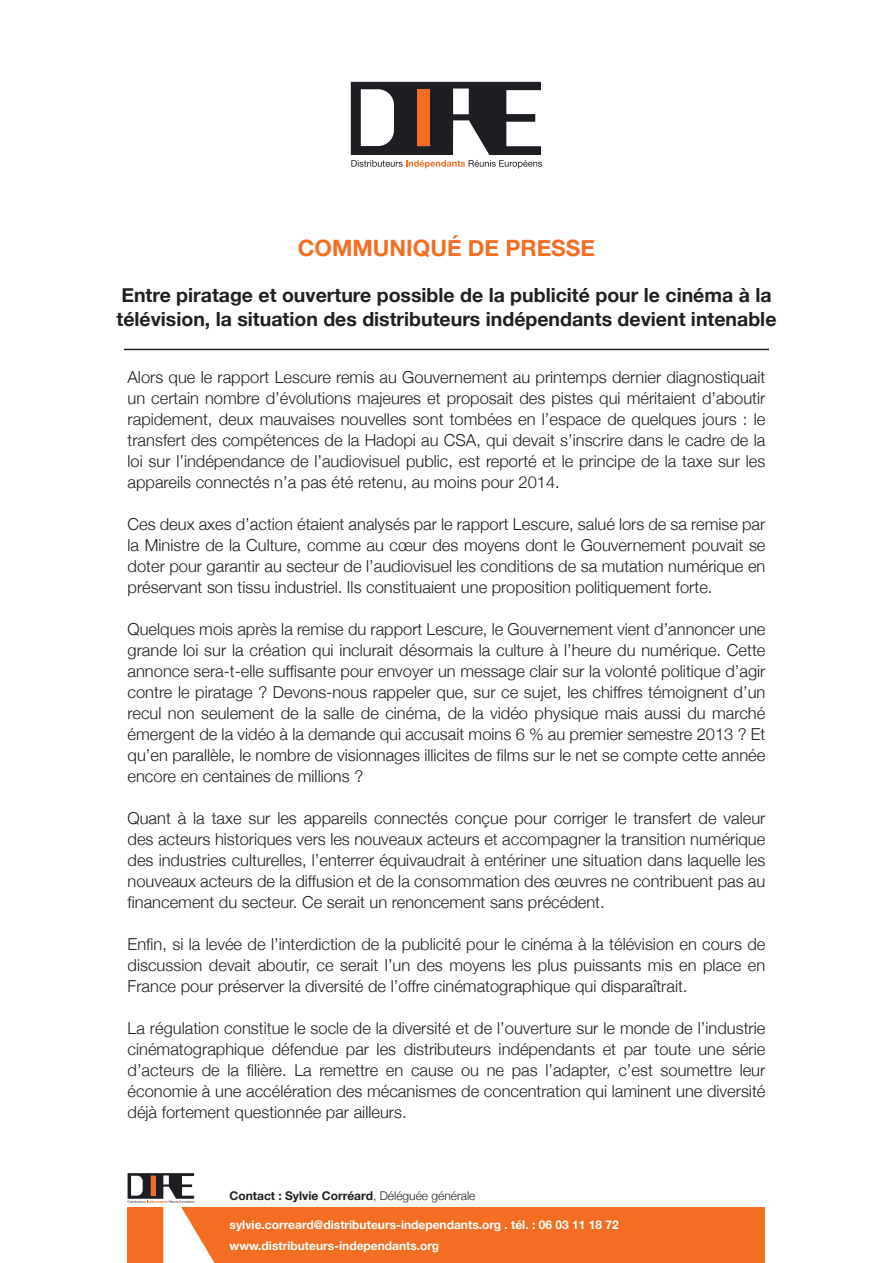
<style>
.page{position:relative;width:893px;height:1263px;background:#fff}
.page>*{position:absolute;margin:0;border:0;box-sizing:border-box;transform-origin:0 0}
.t1{font:700 22.5px "Helvetica Neue";color:#f36e22}
.t2{font:700 19.5px/23.4px "Helvetica Neue";color:#231f20}
.t3{font:300 16.5px/21px "Helvetica Neue";color:#231f20;text-align:justify}
.t4{font:700 12px/20.4px "Helvetica Neue";color:#fff}
.t5{font:700 12px "Helvetica Neue";color:#231f20}
.s1{font-weight:300}
</style>
<div class="page">
<div style="left:128px;top:1208px;width:637px;height:55px;background:#f36e22"></div>
<svg style="left:128px;top:1173px;width:87px;height:90px"></svg>
<hr style="left:151px;top:1176px;width:4px;height:19px;background:#f36e22">
<svg style="left:351px;top:82px;width:191px;height:86px"></svg>
<div style="left:417px;top:89px;width:13px;height:57px;background:#f36e22"></div>
<hr style="left:124px;top:349px;width:645px;height:1px;background:#231f20">
<h1 class="t1" style="left:298px;top:234px;width:299px">Communiqué de presse</h1>
<p class="t2" style="left:116px;top:283px;width:661px">Entre piratage et ouverture possible de la publicité pour le cinéma à la télévision, la situation des distributeurs indépendants devient intenable</p>
<p class="t3" style="left:128px;top:366px;width:639px">Alors que le rapport Lescure remis au Gouvernement au printemps dernier diagnostiquait un certain nombre d’évolutions majeures et proposait des pistes qui méritaient d’aboutir rapidement, deux mauvaises nouvelles sont tombées en l’espace de quelques jours : le transfert des compétences de la Hadopi au CSA, qui devait s’inscrire dans le cadre de la loi sur l’indépendance de l’audiovisuel public, est reporté et le principe de la taxe sur les appareils connectés n’a pas été retenu, au moins pour 2014.</p>
<p class="t3" style="left:128px;top:513px;width:639px">Ces deux axes d’action étaient analysés par le rapport Lescure, salué lors de sa remise par la Ministre de la Culture, comme au cœur des moyens dont le Gouvernement pouvait se doter pour garantir au secteur de l’audiovisuel les conditions de sa mutation numérique en préservant son tissu industriel. Ils constituaient une proposition politiquement forte.</p>
<p class="t3" style="left:128px;top:618px;width:639px">Quelques mois après la remise du rapport Lescure, le Gouvernement vient d’annoncer une grande loi sur la création qui inclurait désormais la culture à l’heure du numérique. Cette annonce sera-t-elle suffisante pour envoyer un message clair sur la volonté politique d’agir contre le piratage ? Devons-nous rappeler que, sur ce sujet, les chiffres témoignent d’un recul non seulement de la salle de cinéma, de la vidéo physique mais aussi du marché émergent de la vidéo à la demande qui accusait moins 6 % au premier semestre 2013 ? Et qu’en parallèle, le nombre de visionnages illicites de films sur le net se compte cette année encore en centaines de millions ?</p>
<p class="t3" style="left:128px;top:807px;width:639px">Quant à la taxe sur les appareils connectés conçue pour corriger le transfert de valeur des acteurs historiques vers les nouveaux acteurs et accompagner la transition numérique des industries culturelles, l’enterrer équivaudrait à entériner une situation dans laquelle les nouveaux acteurs de la diffusion et de la consommation des œuvres ne contribuent pas au financement du secteur. Ce serait un renoncement sans précédent.</p>
<p class="t3" style="left:128px;top:933px;width:639px">Enfin, si la levée de l’interdiction de la publicité pour le cinéma à la télévision en cours de discussion devait aboutir, ce serait l’un des moyens les plus puissants mis en place en France pour préserver la diversité de l’offre cinématographique qui disparaîtrait.</p>
<p class="t3" style="left:128px;top:1017px;width:639px">La régulation constitue le socle de la diversité et de l’ouverture sur le monde de l’industrie cinématographique défendue par les distributeurs indépendants et par toute une série d’acteurs de la filière. La remettre en cause ou ne pas l’adapter, c’est soumettre leur économie à une accélération des mécanismes de concentration qui laminent une diversité déjà fortement questionnée par ailleurs.</p>
<p class="t5" style="left:230px;top:1188px;width:247px">Contact : Sylvie Corréard<span class="s1">, Déléguée générale</span></p>
<p class="t4" style="left:230px;top:1214px;width:391px">sylvie.correard@distributeurs-independants.org . tél. : 06 03 11 18 72 www.distributeurs-independants.org</p>
</div>
